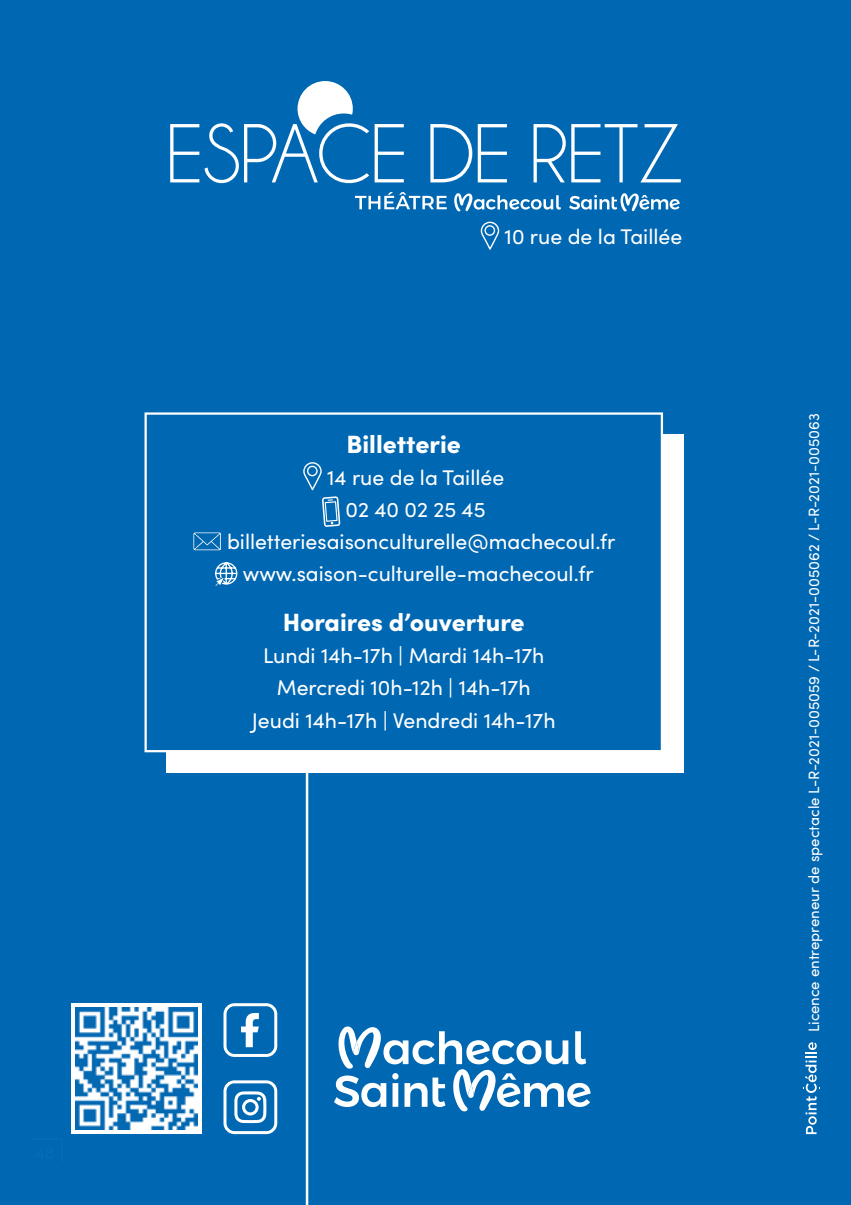
<style>
.page{position:relative;width:851px;height:1205px;background:#fff}
.page>*{position:absolute;margin:0;border:0;box-sizing:border-box;transform-origin:0 0}
.t1{font:900 25px "Sofia Pro";color:#fff}
.t2{font:21.25px/32px "Sofia Pro";color:#fff;text-align:center}
.t3{font:15px "Sofia Pro";color:#fff}
</style>
<div class="page">
<div style="left:0;top:0;width:850px;height:1205px;background:#0067b2"></div>
<svg style="left:430px;top:124px;width:77px;height:58px"></svg>
<svg style="left:533px;top:124px;width:32px;height:58px"></svg>
<svg style="left:571px;top:124px;width:109px;height:58px"></svg>
<svg style="left:355px;top:192px;width:91px;height:17px"></svg>
<svg style="left:454px;top:193px;width:106px;height:18px"></svg>
<svg style="left:569px;top:193px;width:110px;height:18px"></svg>
<svg style="left:170px;top:81px;width:234px;height:102px"></svg>
<svg style="left:334px;top:1026px;width:256px;height:85px"></svg>
<svg style="left:234px;top:1091px;width:32px;height:32px"></svg>
<div style="left:223px;top:1080px;width:54px;height:54px;border:3px solid #fff;border-radius:9px"></div>
<div style="left:223px;top:1003px;width:54px;height:54px;border:3px solid #fff;border-radius:9px"></div>
<svg style="left:241px;top:1013px;width:18px;height:34px"></svg>
<div style="left:71px;top:1003px;width:131px;height:131px;background:#fff"></div>
<img style="left:75px;top:1008px;width:122px;height:121px">
<div style="left:167px;top:435px;width:517px;height:338px;background:#fff"></div>
<div style="left:144px;top:412px;width:519px;height:340px;background:#0067b2;border:2px solid #fff"></div>
<svg style="left:303px;top:462px;width:18px;height:28px"></svg>
<svg style="left:322px;top:496px;width:18px;height:31px"></svg>
<svg style="left:193px;top:532px;width:45px;height:54px"></svg>
<hr style="left:306px;top:755px;width:2px;height:450px;background:#fff">
<svg style="left:480px;top:221px;width:19px;height:29px"></svg>
<svg style="left:803px;top:1042px;width:14px;height:92px"></svg>
<p class="t2" style="left:504px;top:220px;width:179px">10 rue de la Taillée</p>
<p class="t1" style="left:346px;top:424px;width:116px">Billetterie</p>
<p class="t2" style="left:227px;top:460px;width:389px">14 rue de la Taillée<br>02 40 02 25 45 billetteriesaisonculturelle@machecoul.fr www.saison-culturelle-machecoul.fr</p>
<p class="t1" style="left:283px;top:603px;width:243px">Horaires d’ouverture</p>
<p class="t2" style="left:252px;top:639px;width:305px">Lundi 14h-17h | Mardi 14h-17h<br>Mercredi 10h-12h | 14h-17h<br>Jeudi 14h-17h | Vendredi 14h-17h</p>
<p class="t3" style="left:802px;top:1032px;width:621px;rotate:-90deg">Licence entrepreneur de spectacle L-R-2021-005059 / L-R-2021-005062 / L-R-2021-005063</p>
</div>
